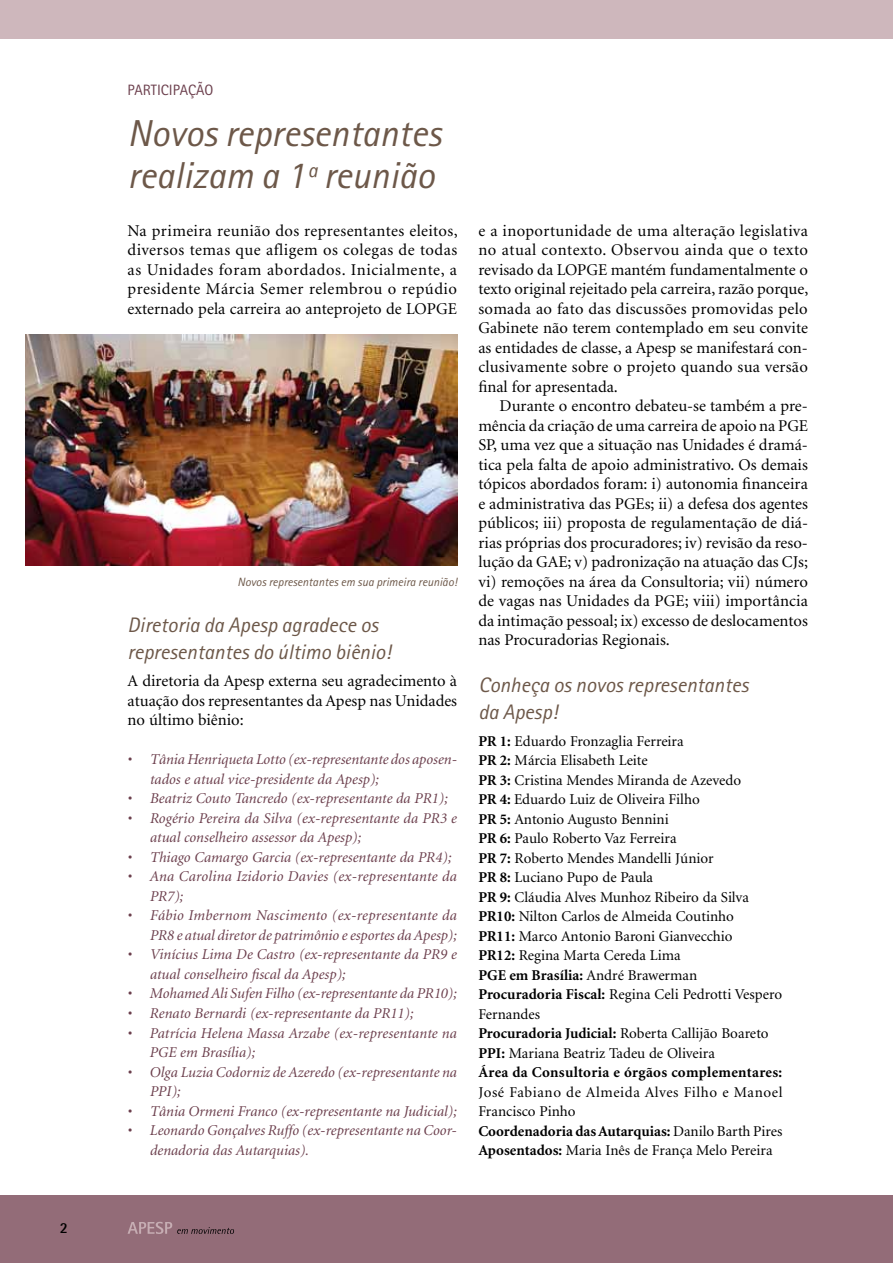
<style>
.page{position:relative;width:893px;height:1263px;background:#fff}
.page>*{position:absolute;margin:0;border:0;box-sizing:border-box;transform-origin:0 0}
.t1{font:italic 37.5px/42px "Rotis Sans Serif Std";color:#6d5849}
.t2{font:italic 21px/27px "Rotis Sans Serif Std";color:#6d5849}
.t3{font:16.5px/19.5px "Minion";color:#000;text-align:justify}
.t4{font:italic 15px/19.5px "Minion";color:#6b3e4c}
.t5{font:15px/19.5px "Minion";color:#000}
.t6{font:15px "Rotis Sans Serif Std";color:#6b3e4c}
.t7{font:700 15px "Libre Semi Sans S Si";color:#000}
.t8{font:italic 12px "Rotis Sans Serif Std";color:#6d5849}
.s1{font-weight:700}
</style>
<div class="page">
<div style="left:0;top:0;width:893px;height:39px;background:#ceb7bc"></div>
<div style="left:0;top:1196px;width:893px;height:67px;background:#936c78"></div>
<svg style="left:128px;top:1222px;width:106px;height:12px"></svg>
<img style="left:26px;top:334px;width:431px;height:232px">
<p class="t7" style="left:60px;top:1219px;width:10px">2</p>
<p class="t6" style="left:128px;top:82px;width:16px">PARTICIPAÇÃO</p>
<h1 class="t1" style="left:128px;top:113px;width:315px">Novos representantes realizam a 1ª reunião</h1>
<p class="t3" style="left:128px;top:221px;width:332px">Na primeira reunião dos representantes eleitos, diversos temas que afligem os colegas de todas as Unidades foram abordados. Inicialmente, a presidente Márcia Semer relembrou o repúdio externado pela carreira ao anteprojeto de LOPGE</p>
<p class="t8" style="left:238px;top:575px;width:221px">Novos representantes em sua primeira reunião!</p>
<p class="t2" style="left:128px;top:612px;width:265px">Diretoria da Apesp agradece os representantes do último biênio!</p>
<p class="t3" style="left:128px;top:672px;width:331px">A diretoria da Apesp externa seu agradecimento à atuação dos representantes da Apesp nas Unidades no último biênio:</p>
<p class="t4" style="left:150px;top:750px;width:309px;text-indent:-23px">• Tânia Henriqueta Lotto (ex-representante dos aposen&shy;tados e atual vice-presidente da Apesp);</p>
<p class="t4" style="left:128px;top:789px;width:322px">• Beatriz Couto Tancredo (ex-representante da PR1);</p>
<p class="t4" style="left:150px;top:809px;width:309px;text-indent:-23px">• Rogério Pereira da Silva (ex-representante da PR3 e atual conselheiro assessor da Apesp);</p>
<p class="t4" style="left:128px;top:848px;width:326px">• Thiago Camargo Garcia (ex-representante da PR4);</p>
<p class="t4" style="left:150px;top:867px;width:309px;text-indent:-23px">• Ana Carolina Izidorio Davies (ex-representante da<br>PR7);</p>
<p class="t4" style="left:127px;top:906px;width:331px;text-align:right">• Fábio Imbernom Nascimento (ex-representante da<br>PR8 e atual diretor de patrimônio e esportes da Apesp);</p>
<p class="t4" style="left:150px;top:945px;width:309px;text-indent:-22px">• Vinícius Lima De Castro (ex-representante da PR9 e atual conselheiro fiscal da Apesp);</p>
<p class="t4" style="left:127px;top:984px;width:331px">• MohamedAli Sufen Filho (ex-representante da PR10);</p>
<p class="t4" style="left:127px;top:1004px;width:288px">• Renato Bernardi (ex-representante da PR11);</p>
<p class="t4" style="left:150px;top:1023px;width:309px;text-indent:-23px">• Patrícia Helena Massa Arzabe (ex-representante na<br>PGE em Brasília);</p>
<p class="t4" style="left:150px;top:1062px;width:309px;text-indent:-23px">• Olga Luzia Codorniz de Azeredo (ex-representante na<br>PPI);</p>
<p class="t4" style="left:127px;top:1101px;width:331px">• Tânia Ormeni Franco (ex-representante na Judicial);</p>
<p class="t4" style="left:150px;top:1121px;width:309px;text-indent:-23px">• Leonardo Gonçalves Ruffo (ex-representante na Coor&shy;denadoria das Autarquias).</p>
<p class="t3" style="left:478px;top:221px;width:331px">e a inoportunidade de uma alteração legislativa no atual contexto. Observou ainda que o texto revisado da LOPGE mantém fundamentalmente o texto original rejeitado pela carreira, razão porque, somada ao fato das discussões promovidas pelo Gabinete não terem contemplado em seu convite as entidades de classe, a Apesp se manifestará con&shy;clusivamente sobre o projeto quando sua versão final for apresentada.</p>
<p class="t3" style="left:478px;top:397px;width:331px;text-indent:21px">Durante o encontro debateu-se também a pre&shy;mência da criação de uma carreira de apoio na PGE SP, uma vez que a situação nas Unidades é dramá&shy;tica pela falta de apoio administrativo. Os demais tópicos abordados foram: i) autonomia financeira e administrativa das PGEs; ii) a defesa dos agentes públicos; iii) proposta de regulamentação de diá&shy;rias próprias dos procuradores; iv) revisão da reso&shy;lução da GAE; v) padronização na atuação das CJs; vi) remoções na área da Consultoria; vii) número de vagas nas Unidades da PGE; viii) importância da intimação pessoal; ix) excesso de deslocamentos nas Procuradorias Regionais.</p>
<p class="t2" style="left:478px;top:671px;width:272px">Conheça os novos representantes da Apesp!</p>
<p class="t5" style="left:478px;top:732px;width:305px"><span class="s1">PR 1:</span> Eduardo Fronzaglia Ferreira<br><span class="s1">PR 2:</span> Márcia Elisabeth Leite<br><span class="s1">PR 3:</span> Cristina Mendes Miranda de Azevedo<br><span class="s1">PR 4:</span> Eduardo Luiz de Oliveira Filho<br><span class="s1">PR 5:</span> Antonio Augusto Bennini<br><span class="s1">PR 6:</span> Paulo Roberto Vaz Ferreira<br><span class="s1">PR 7:</span> Roberto Mendes Mandelli Júnior<br><span class="s1">PR 8:</span> Luciano Pupo de Paula<br><span class="s1">PR 9:</span> Cláudia Alves Munhoz Ribeiro da Silva <span class="s1">PR10:</span> Nilton Carlos de Almeida Coutinho<br><span class="s1">PR11:</span> Marco Antonio Baroni Gianvecchio<br><span class="s1">PR12:</span> Regina Marta Cereda Lima<br><span class="s1">PGE em Brasília:</span> André Brawerman <span class="s1">Procuradoria Fiscal:</span> Regina Celi Pedrotti Vespero Fernandes<br><span class="s1">Procuradoria Judicial:</span> Roberta Callijão Boareto <span class="s1">PPI:</span> Mariana Beatriz Tadeu de Oliveira<br><span class="s1">Área da Consultoria e órgãos complementares:</span></p>
<p class="t5" style="left:478px;top:1083px;width:306px">José Fabiano de Almeida Alves Filho e Manoel Francisco Pinho<br><span class="s1">Coordenadoria das Autarquias:</span> Danilo Barth Pires <span class="s1">Aposentados:</span> Maria Inês de França Melo Pereira</p>
</div>
